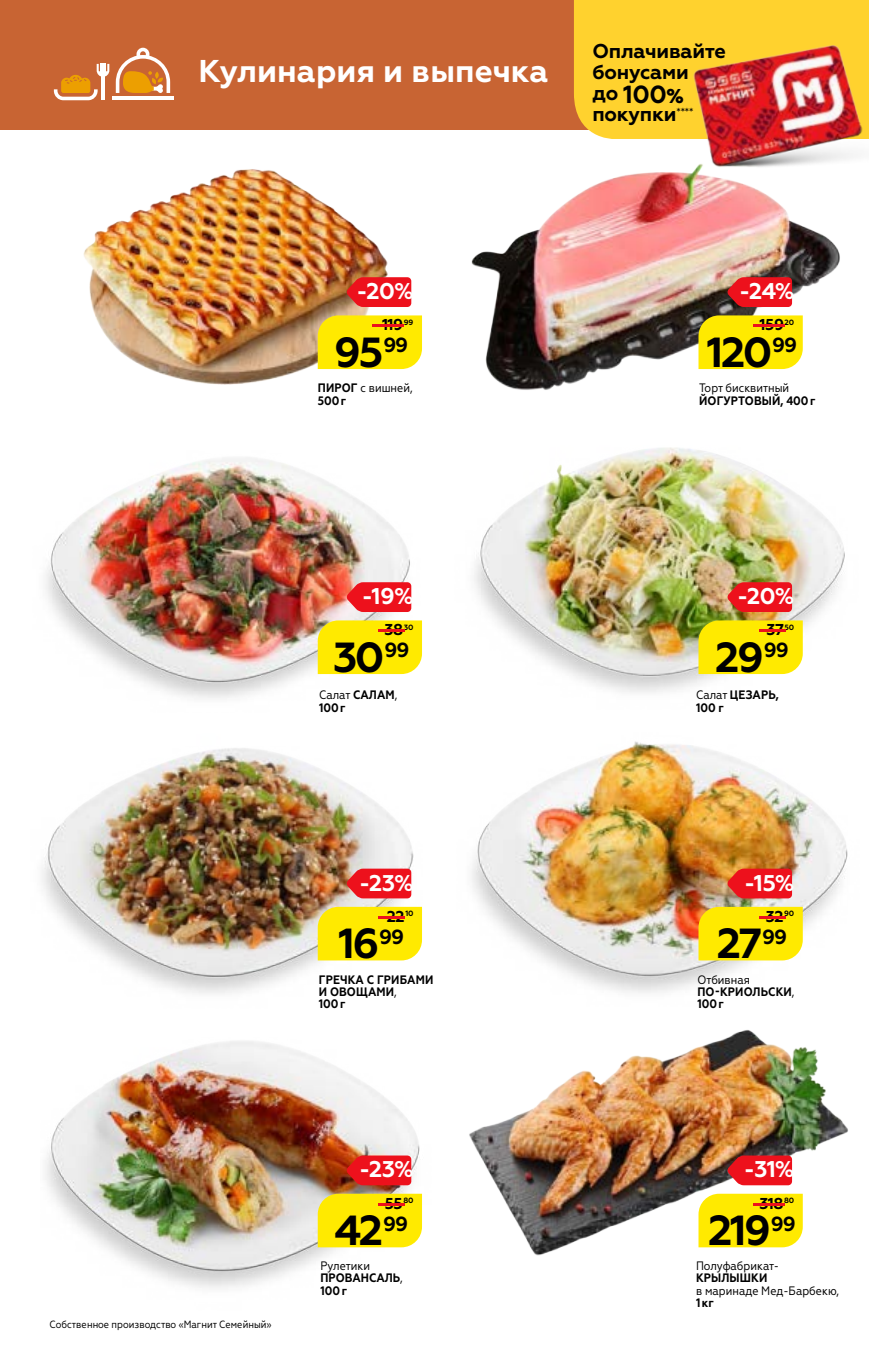
<style>
.page{position:relative;width:869px;height:1365px;background:#fff}
.page>*{position:absolute;margin:0;border:0;box-sizing:border-box;transform-origin:0 0}
.t1{font:700 42px "Geometria";letter-spacing:-.06em;color:#000}
.t2{font:700 31.5px "Geometria";color:#fff}
.t3{font:700 24.68px "Geometria";color:#000}
.t4{font:700 22.75px "Geometria";color:#fff}
.t5{font:700 19.95px/21px "Geometria";letter-spacing:-.01em;color:#000}
.t6{font:700 15.75px "Geometria";letter-spacing:-.03em;color:#000}
.t7{font:700 15.75px "Geometria";color:#ed111c;scale:5.5 1}
.t8{font:700 12.25px/12.2px "Geometria Narrow";letter-spacing:.01em;color:#000}
.t9{font:12.25px/12.2px "Geometria Narrow";color:#000}
.t10{font:10.5px "Geometria Narrow";color:#000}
.t11{font:700 7.7px "Geometria";letter-spacing:-.03em;color:#000}
.s1{font-size:19.95px}
.s2{font-weight:800;font-size:19.95px}
.s3{font-size:15.75px;color:#ed111c}
.s4{font-weight:400}
.s5{font-weight:700}
</style>
<div class="page">
<div style="left:0;top:0;width:868px;height:129px;background:#c86433"></div>
<hr style="left:112px;top:97px;width:62px;height:3px;background:#fff">
<svg style="left:116px;top:48px;width:54px;height:45px"></svg>
<svg style="left:54px;top:64px;width:55px;height:36px"></svg>
<div style="left:574px;top:0;width:294px;height:72px;background:#ffd22e"></div>
<img style="left:651px;top:34px;width:217px;height:124px">
<img style="left:474px;top:466px;width:371px;height:184px">
<img style="left:45px;top:1041px;width:375px;height:247px">
<img style="left:469px;top:1062px;width:379px;height:194px">
<img style="left:45px;top:457px;width:367px;height:183px">
<img style="left:455px;top:72px;width:394px;height:394px">
<img style="left:74px;top:129px;width:332px;height:256px">
<img style="left:472px;top:650px;width:376px;height:412px">
<img style="left:42px;top:640px;width:372px;height:354px">
<div style="left:317px;top:315px;width:105px;height:54px;background:#ffea00"></div>
<div style="left:317px;top:620px;width:105px;height:54px;background:#ffea00"></div>
<div style="left:317px;top:906px;width:105px;height:54px;background:#ffea00"></div>
<div style="left:317px;top:1193px;width:105px;height:54px;background:#ffea00"></div>
<div style="left:698px;top:315px;width:104px;height:54px;background:#ffea00"></div>
<div style="left:698px;top:620px;width:104px;height:54px;background:#ffea00"></div>
<div style="left:698px;top:906px;width:104px;height:54px;background:#ffea00"></div>
<div style="left:698px;top:1193px;width:104px;height:54px;background:#ffea00"></div>
<svg style="left:346px;top:277px;width:65px;height:30px;background:#e61c21"></svg>
<svg style="left:346px;top:582px;width:65px;height:30px;background:#ed242c"></svg>
<svg style="left:346px;top:868px;width:65px;height:30px;background:#ea262e"></svg>
<svg style="left:346px;top:1155px;width:65px;height:30px;background:#e5181d"></svg>
<svg style="left:726px;top:277px;width:65px;height:30px;background:#df1c23"></svg>
<svg style="left:726px;top:582px;width:65px;height:30px;background:#e72226"></svg>
<svg style="left:726px;top:868px;width:65px;height:30px;background:#e82121"></svg>
<svg style="left:726px;top:1155px;width:65px;height:30px;background:#e01d26"></svg>
<p class="t2" style="left:198px;top:52px;width:351px">Кулинария и выпечка</p>
<p class="t5" style="left:592px;top:41px;width:135px">Оплачивайте бонусами</p>
<p class="t3" style="left:592px;top:79px;width:92px"><span class="s1">до</span> 100<span class="s2">%</span></p>
<p class="t5" style="left:592px;top:103px;width:102px">покупки<sup>****</sup></p>
<p class="t4" style="left:356px;top:278px;width:59px">-20%</p>
<p class="t4" style="left:738px;top:278px;width:57px">-24%</p>
<p class="t6" style="left:382px;top:315px;width:23px">119</p>
<p class="t11" style="left:362px;top:318px;width:53px"><span class="s3">-</span>99</p>
<p class="t6" style="left:759px;top:315px;width:26px">159</p>
<p class="t11" style="left:742px;top:318px;width:53px"><span class="s3">-</span>20</p>
<p class="t1" style="left:334px;top:327px;width:75px">95<sup>99</sup></p>
<p class="t1" style="left:706px;top:327px;width:92px">120<sup>99</sup></p>
<p class="t8" style="left:317px;top:382px;width:96px">ПИРОГ <span class="s4">с вишней,<br></span>500 г</p>
<p class="t8" style="left:698px;top:382px;width:118px"><span class="s4">Торт бисквитный<br></span>ЙОГУРТОВЫЙ, 400 г</p>
<p class="t4" style="left:362px;top:582px;width:54px">-19%</p>
<p class="t6" style="left:384px;top:620px;width:20px">38</p>
<p class="t11" style="left:404px;top:622px;width:11px">30</p>
<p class="t7" style="left:370px;top:620px;width:9px">-</p>
<p class="t1" style="left:333px;top:632px;width:78px">30<sup>99</sup></p>
<p class="t8" style="left:319px;top:689px;width:80px"><span class="s4">Салат</span> САЛАМ<span class="s4">,<br></span>100 г</p>
<p class="t4" style="left:359px;top:869px;width:56px">-23%</p>
<p class="t6" style="left:387px;top:906px;width:19px">22</p>
<p class="t11" style="left:370px;top:909px;width:45px"><span class="s3">-</span> 10</p>
<p class="t1" style="left:338px;top:918px;width:67px">16<sup>99</sup></p>
<p class="t8" style="left:319px;top:973px;width:116px">ГРЕЧКА С ГРИБАМИ<br>И ОВОЩАМИ<span class="s4">,<br></span>100 г</p>
<p class="t10" style="left:50px;top:1317px;width:223px">Собственное производство «Магнит Семейный»</p>
<p class="t4" style="left:359px;top:1155px;width:56px">-23%</p>
<p class="t6" style="left:384px;top:1193px;width:20px">55</p>
<p class="t11" style="left:403px;top:1195px;width:12px">80</p>
<p class="t7" style="left:370px;top:1193px;width:9px">-</p>
<p class="t1" style="left:334px;top:1205px;width:75px">42<sup>99</sup></p>
<p class="t8" style="left:320px;top:1259px;width:84px"><span class="s4">Рулетики<br></span>ПРОВАНСАЛЬ<span class="s4">,<br></span>100 г</p>
<p class="t4" style="left:736px;top:582px;width:59px">-20%</p>
<p class="t6" style="left:766px;top:620px;width:19px">37</p>
<p class="t11" style="left:784px;top:622px;width:11px">50</p>
<p class="t7" style="left:750px;top:620px;width:9px">-</p>
<p class="t1" style="left:715px;top:632px;width:75px">29<sup>99</sup></p>
<p class="t8" style="left:695px;top:689px;width:84px"><span class="s4">Салат</span> ЦЕЗАРЬ,<br>100 г</p>
<p class="t4" style="left:743px;top:869px;width:52px">-15%</p>
<p class="t6" style="left:765px;top:906px;width:19px">32</p>
<p class="t11" style="left:783px;top:909px;width:12px">90</p>
<p class="t7" style="left:750px;top:906px;width:9px">-</p>
<p class="t1" style="left:716px;top:918px;width:72px">27<sup>99</sup></p>
<p class="t8" style="left:697px;top:973px;width:99px"><span class="s4">Отбивная<br></span>ПО-КРИОЛЬСКИ<span class="s4">,<br></span>100 г</p>
<p class="t4" style="left:743px;top:1155px;width:52px">-31%</p>
<p class="t6" style="left:759px;top:1193px;width:26px">318</p>
<p class="t11" style="left:742px;top:1195px;width:53px"><span class="s3">-</span>80</p>
<p class="t1" style="left:707px;top:1205px;width:89px">219<sup>99</sup></p>
<p class="t9" style="left:695px;top:1259px;width:144px">Полуфабрикат-<br><span class="s5">КРЫЛЫШКИ<br></span>в маринаде Мед-Барбекю,<br><span class="s5">1 кг</span></p>
</div>
